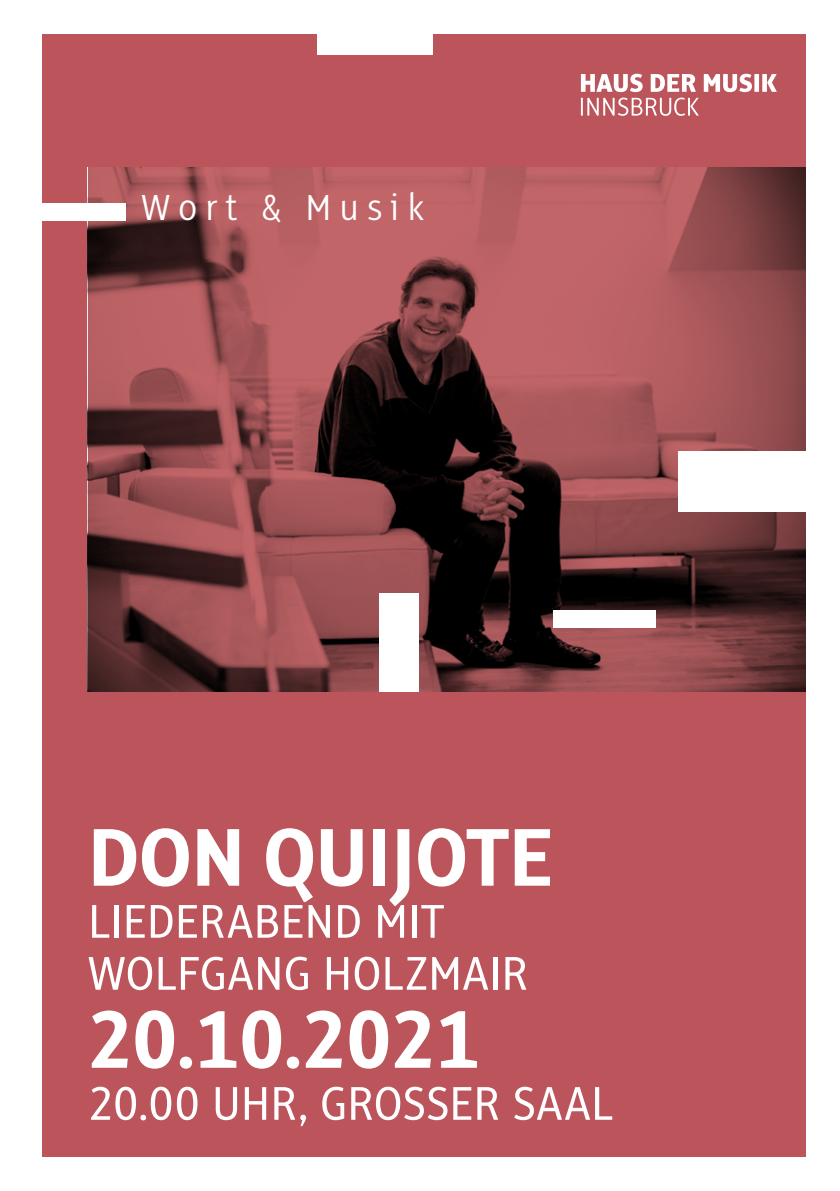
<style>
.page{position:relative;width:840px;height:1191px;background:#fff}
.page>*{position:absolute;margin:0;border:0;box-sizing:border-box;transform-origin:0 0}
.t1{font:700 90px "Alto Con";color:#fff}
.t2{font:52px/52px "Alto Con Normal";letter-spacing:.005em;color:#fff}
.t3{font:300 40px "Alto Con";letter-spacing:.2em;color:#fff}
</style>
<div class="page">
<div style="left:43px;top:34px;width:762px;height:1123px;background:#bb555b"></div>
<svg style="left:88px;top:167px;width:717px;height:525px"></svg>
<div style="left:316px;top:31px;width:116px;height:24px;background:#fff"></div>
<div style="left:677px;top:451px;width:131px;height:61px;background:#fff"></div>
<div style="left:553px;top:610px;width:102px;height:17px;background:#fff"></div>
<div style="left:41px;top:203px;width:85px;height:17px;background:#fff"></div>
<div style="left:379px;top:593px;width:40px;height:99px;background:#fff"></div>
<svg style="left:580px;top:74px;width:196px;height:18px"></svg>
<svg style="left:580px;top:98px;width:118px;height:18px"></svg>
<p class="t3" style="left:141px;top:183px;width:284px">Wort &amp; Musik</p>
<h1 class="t1" style="left:88px;top:801px;width:467px">DON QUIJOTE</h1>
<p class="t2" style="left:88px;top:895px;width:441px">LIEDERABEND MIT<br>WOLFGANG HOLZMAIR</p>
<h1 class="t1" style="left:88px;top:983px;width:393px">20.10.2021</h1>
<p class="t2" style="left:88px;top:1077px;width:526px">20.00 UHR, GROSSER SAAL</p>
</div>
